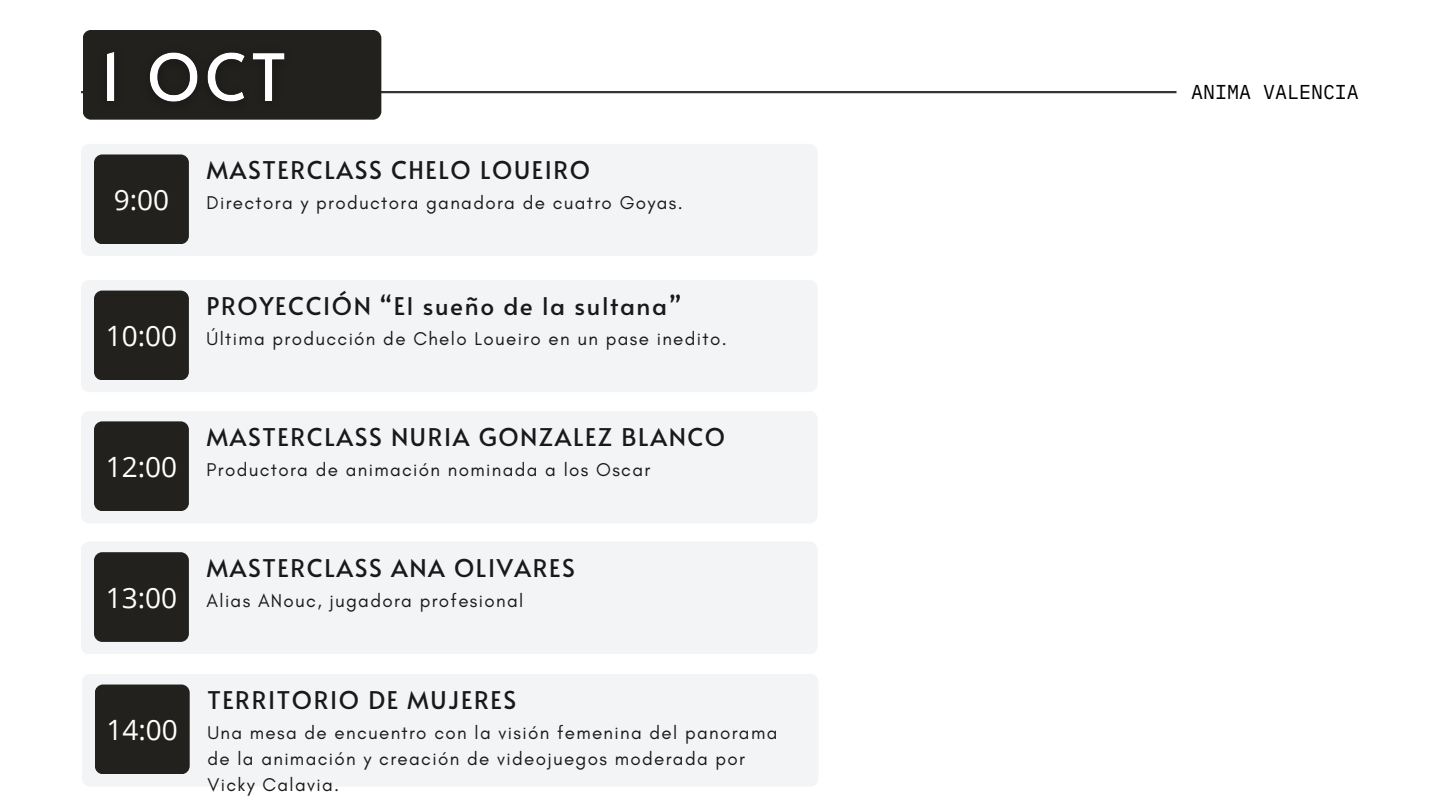
<style>
.page{position:relative;width:1440px;height:810px;background:#fff}
.page>*{position:absolute;margin:0;border:0;box-sizing:border-box;transform-origin:0 0}
.t1{font:28px "Open Sans";color:#fff}
.t2{font:24.4px "Alata";letter-spacing:.065em;color:#191919}
.t3{font:20px "IBM Plex Mono";color:#000}
.t4{font:18.8px/25.9px "Glacial Indifference";letter-spacing:.07em;color:#191919}
</style>
<div class="page">
<div style="left:81px;top:144px;width:736px;height:112px;background:#f2f4f5"></div>
<hr style="left:81px;top:91px;width:1096px;height:2px;background:#363336">
<div style="left:83px;top:30px;width:298px;height:90px;background:#22211e;border-radius:8px"></div>
<img style="left:91px;top:52px;width:210px;height:68px">
<div style="left:94px;top:154px;width:95px;height:90px;background:#22211e;border-radius:8px"></div>
<div style="left:81px;top:280px;width:736px;height:112px;background:#f2f4f5"></div>
<div style="left:94px;top:291px;width:95px;height:89px;background:#22211e;border-radius:8px"></div>
<div style="left:81px;top:411px;width:736px;height:112px;background:#f2f4f5"></div>
<div style="left:94px;top:421px;width:95px;height:90px;background:#22211e;border-radius:8px"></div>
<div style="left:81px;top:542px;width:736px;height:112px;background:#f2f4f5"></div>
<div style="left:94px;top:552px;width:95px;height:90px;background:#22211e;border-radius:8px"></div>
<div style="left:82px;top:674px;width:736px;height:112px;background:#f2f4f5"></div>
<div style="left:95px;top:685px;width:95px;height:89px;background:#22211e;border-radius:8px"></div>
<p class="t3" style="left:1191px;top:79px;width:169px">ANIMA VALENCIA</p>
<h2 class="t2" style="left:207px;top:152px;width:385px">MASTERCLASS CHELO LOUEIRO</h2>
<h3 class="t1" style="left:114px;top:180px;width:57px">9:00</h3>
<h5 class="t4" style="left:207px;top:190px;width:478px">Directora y productora ganadora de cuatro Goyas.</h5>
<h2 class="t2" style="left:207px;top:288px;width:476px">PROYECCIÓN “El sueño de la sultana”</h2>
<h4 class="t1" style="left:106px;top:316px;width:73px">10:00</h4>
<p class="t4" style="left:207px;top:326px;width:522px">Última producción de Chelo Loueiro en un pase inedito.</p>
<h2 class="t2" style="left:207px;top:419px;width:520px">MASTERCLASS NURIA GONZALEZ BLANCO</h2>
<h3 class="t1" style="left:106px;top:447px;width:73px">12:00</h3>
<p class="t4" style="left:207px;top:457px;width:445px">Productora de animación nominada a los Oscar</p>
<h2 class="t2" style="left:207px;top:550px;width:370px">MASTERCLASS ANA OLIVARES</h2>
<h3 class="t1" style="left:106px;top:578px;width:73px">13:00</h3>
<p class="t4" style="left:207px;top:588px;width:318px">Alias ANouc, jugadora profesional</p>
<h2 class="t2" style="left:207px;top:682px;width:310px">TERRITORIO DE MUJERES</h2>
<h3 class="t1" style="left:107px;top:710px;width:73px">14:00</h3>
<p class="t4" style="left:207px;top:720px;width:572px">Una mesa de encuentro con la visión femenina del panorama de la animación y creación de videojuegos moderada por<br>Vicky Calavia.</p>
</div>
